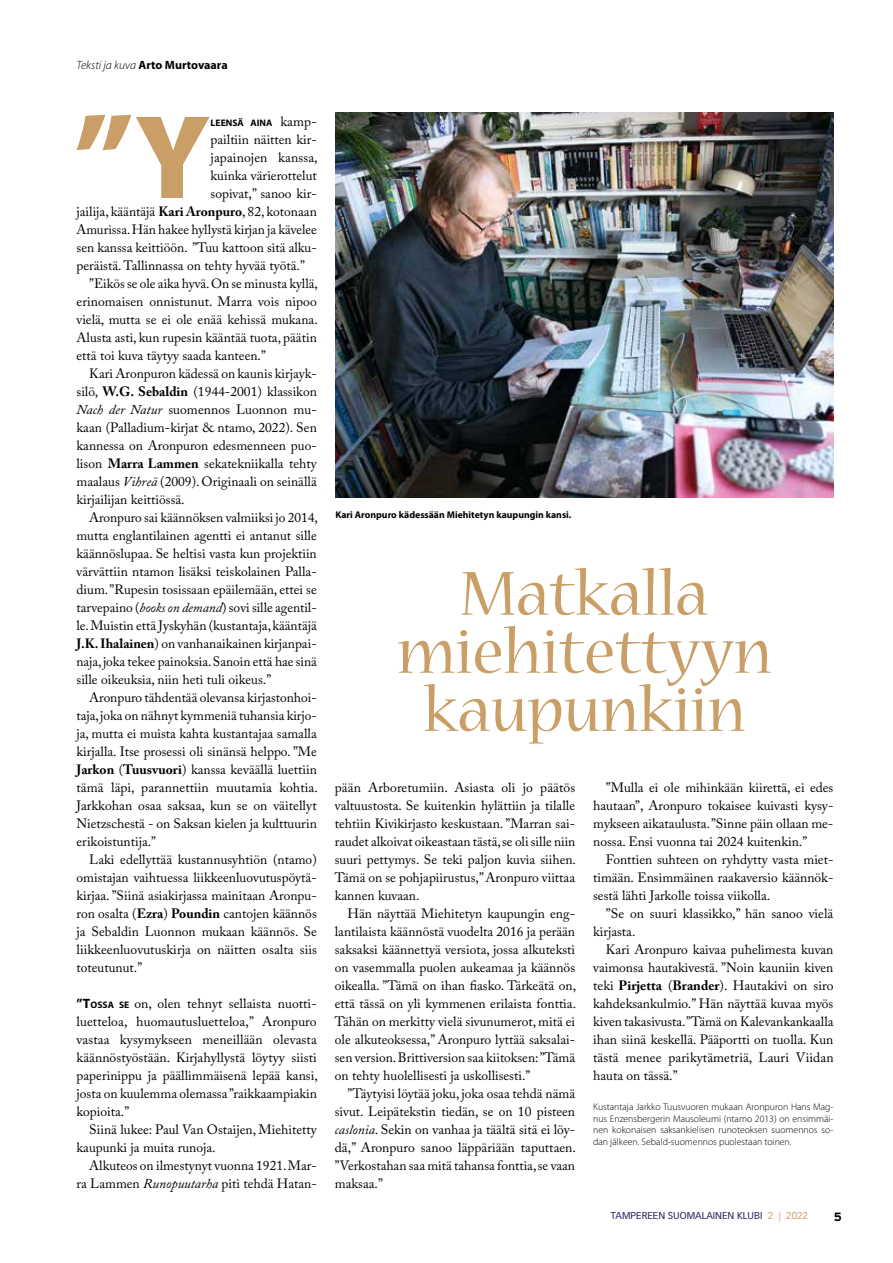
<style>
.page{position:relative;width:893px;height:1263px;background:#fff}
.page>*{position:absolute;margin:0;border:0;box-sizing:border-box;transform-origin:0 0}
.t1{font:900 120.3px "Myriad Pro";color:#ca9e67}
.t2{font:69px/58.1px "Nueva Std";color:#ca9e67;text-align:center}
.t3{font:13.5px/18px "Adobe Caslon Pro";color:#000;text-align:justify}
.t4{font:700 12px "Myriad Pro";color:#000}
.t5{font:700 12px "Interstate";color:#000}
.t6{font:300 9.75px/11.7px "Myriad Pro";color:#000;text-align:justify}
.t7{font:700 9.75px "Myriad Pro";color:#000}
.t8{font:9.75px "Vectora LT Std";color:#29235c}
.t9{font:700 9.45px "Myriad Pro";letter-spacing:.005em;color:#000}
.s1{font-weight:300;font-style:italic}
.s2{font-family:"Adobe Caslon Pro";font-weight:400;font-size:13.5px}
.s3{font-weight:700}
.s4{font-style:italic}
.s5{font-family:"Myriad Pro";font-weight:700}
.s6{font-family:"Myriad Pro";font-weight:700;font-size:9.45px}
.s7{color:#ca9e67}
</style>
<div class="page">
<img style="left:335px;top:113px;width:498px;height:384px">
<p class="t4" style="left:77px;top:57px;width:153px"><span class="s1">Teksti ja kuva</span> Arto Murtovaara</p>
<h1 class="t1" style="left:74px;top:77px;width:138px">”Y</h1>
<p class="t9" style="left:211px;top:117px;width:108px">LEENSÄ AINA <span class="s2">kamp-</span></p>
<p class="t3" style="left:211px;top:130px;width:108px">pailtiin näitten kir-</p>
<p class="t3" style="left:211px;top:148px;width:109px">japainojen kanssa,</p>
<p class="t3" style="left:211px;top:166px;width:108px">kuinka värierottelut</p>
<p class="t3" style="left:211px;top:184px;width:108px">sopivat,” sanoo kir-</p>
<p class="t3" style="left:77px;top:202px;width:242px">jailija, kääntäjä <span class="s3">Kari Aronpuro</span>, 82, kotonaan</p>
<p class="t3" style="left:77px;top:220px;width:242px">Amurissa. Hän hakee hyllystä kirjan ja kävelee</p>
<p class="t3" style="left:77px;top:238px;width:242px">sen kanssa keittiöön. ”Tuu kattoon sitä alku-</p>
<p class="t3" style="left:77px;top:256px;width:230px">peräistä. Tallinnassa on tehty hyvää työtä.”</p>
<p class="t3" style="left:89px;top:274px;width:230px">”Eikös se ole aika hyvä. On se minusta kyllä,</p>
<p class="t3" style="left:77px;top:292px;width:242px">erinomaisen onnistunut. Marra vois nipoo</p>
<p class="t3" style="left:77px;top:310px;width:243px">vielä, mutta se ei ole enää kehissä mukana.</p>
<p class="t3" style="left:77px;top:328px;width:242px">Alusta asti, kun rupesin kääntää tuota, päätin</p>
<p class="t3" style="left:77px;top:346px;width:191px">että toi kuva täytyy saada kanteen.”</p>
<p class="t3" style="left:89px;top:364px;width:229px">Kari Aronpuron kädessä on kaunis kirjayk-</p>
<p class="t3" style="left:77px;top:382px;width:242px">silö, <span class="s3">W.G. Sebaldin</span> (1944-2001) klassikon</p>
<p class="t3" style="left:77px;top:400px;width:242px"><span class="s4">Nach der Natur</span> suomennos Luonnon mu-</p>
<p class="t3" style="left:77px;top:418px;width:242px">kaan (Palladium-kirjat &amp; ntamo, 2022). Sen</p>
<p class="t3" style="left:77px;top:436px;width:242px">kannessa on Aronpuron edesmenneen puo-</p>
<p class="t3" style="left:77px;top:454px;width:242px">lison <span class="s3">Marra Lammen</span> sekatekniikalla tehty</p>
<p class="t3" style="left:77px;top:472px;width:242px">maalaus <span class="s4">Vihreä</span> (2009). Originaali on seinällä</p>
<p class="t3" style="left:77px;top:490px;width:110px">kirjailijan keittiössä.</p>
<p class="t3" style="left:89px;top:508px;width:230px">Aronpuro sai käännöksen valmiiksi jo 2014,</p>
<p class="t3" style="left:77px;top:526px;width:242px">mutta englantilainen agentti ei antanut sille</p>
<p class="t3" style="left:77px;top:544px;width:242px">käännöslupaa. Se heltisi vasta kun projektiin</p>
<p class="t3" style="left:77px;top:562px;width:242px">värvättiin ntamon lisäksi teiskolainen Palla-</p>
<p class="t3" style="left:77px;top:580px;width:242px">dium. ”Rupesin tosissaan epäilemään, ettei se</p>
<p class="t3" style="left:77px;top:598px;width:242px">tarvepaino (<span class="s4">books on demand</span>) sovi sille agentil-</p>
<p class="t3" style="left:77px;top:616px;width:242px">le. Muistin että Jyskyhän (kustantaja, kääntäjä</p>
<p class="t3" style="left:77px;top:634px;width:242px"><span class="s3">J.K. Ihalainen</span>) on vanhanaikainen kirjanpai-</p>
<p class="t3" style="left:77px;top:652px;width:242px">naja, joka tekee painoksia. Sanoin että hae sinä</p>
<p class="t3" style="left:77px;top:670px;width:196px">sille oikeuksia, niin heti tuli oikeus.”</p>
<p class="t3" style="left:89px;top:688px;width:229px">Aronpuro tähdentää olevansa kirjastonhoi-</p>
<p class="t3" style="left:77px;top:706px;width:242px">taja, joka on nähnyt kymmeniä tuhansia kirjo-</p>
<p class="t3" style="left:77px;top:724px;width:242px">ja, mutta ei muista kahta kustantajaa samalla</p>
<p class="t3" style="left:77px;top:742px;width:242px">kirjalla. Itse prosessi oli sinänsä helppo. ”Me</p>
<p class="t3" style="left:77px;top:760px;width:242px"><span class="s3">Jarkon</span> (<span class="s3">Tuusvuori</span>) kanssa keväällä luettiin</p>
<p class="t3" style="left:77px;top:778px;width:243px">tämä läpi, parannettiin muutamia kohtia.</p>
<p class="t3" style="left:77px;top:796px;width:242px">Jarkkohan osaa saksaa, kun se on väitellyt</p>
<p class="t3" style="left:77px;top:814px;width:242px">Nietzschestä - on Saksan kielen ja kulttuurin</p>
<p class="t3" style="left:77px;top:832px;width:81px">erikoistuntija.”</p>
<p class="t3" style="left:89px;top:850px;width:229px">Laki edellyttää kustannusyhtiön (ntamo)</p>
<p class="t3" style="left:77px;top:868px;width:242px">omistajan vaihtuessa liikkeenluovutuspöytä-</p>
<p class="t3" style="left:77px;top:886px;width:242px">kirjaa. ”Siinä asiakirjassa mainitaan Aronpu-</p>
<p class="t3" style="left:77px;top:904px;width:242px">ron osalta (<span class="s3">Ezra</span>) <span class="s3">Poundin</span> cantojen käännös</p>
<p class="t3" style="left:77px;top:922px;width:242px">ja Sebaldin Luonnon mukaan käännös. Se</p>
<p class="t3" style="left:77px;top:940px;width:242px">liikkeenluovutuskirja on näitten osalta siis</p>
<p class="t3" style="left:77px;top:958px;width:67px">toteutunut.”</p>
<p class="t3" style="left:77px;top:994px;width:243px"><span class="s5">”T</span><span class="s6">OSSA SE</span> on, olen tehnyt sellaista nuotti&shy;luetteloa, huomautusluetteloa,” Aronpuro vastaa kysymykseen meneillään olevasta käännöstyöstään. Kirjahyllystä löytyy siisti paperinippu ja päällimmäisenä lepää kansi, josta on kuulemma olemassa ”raikkaampiakin kopioita.”</p>
<p class="t3" style="left:77px;top:1120px;width:242px;text-indent:13px">Siinä lukee: Paul Van Ostaijen, Miehitetty kaupunki ja muita runoja.</p>
<p class="t3" style="left:77px;top:1156px;width:242px;text-align:right">Alkuteos on ilmestynyt vuonna 1921. Mar&shy;ra Lammen <span class="s4">Runopuutarha</span> piti tehdä Hatan-</p>
<p class="t7" style="left:335px;top:508px;width:238px">Kari Aronpuro kädessään Miehitetyn kaupungin kansi.</p>
<h2 class="t2" style="left:397px;top:568px;width:376px">Matkalla miehitettyyn kaupunkiin</h2>
<p class="t3" style="left:335px;top:778px;width:243px">pään Arboretumiin. Asiasta oli jo päätös valtuustosta. Se kuitenkin hylättiin ja tilalle tehtiin Kivikirjasto keskustaan. ”Marran sai&shy;raudet alkoivat oikeastaan tästä, se oli sille niin suuri pettymys. Se teki paljon kuvia siihen.<br>Tämä on se pohjapiirustus,” Aronpuro viittaa kannen kuvaan.</p>
<p class="t3" style="left:335px;top:904px;width:243px;text-indent:13px">Hän näyttää Miehitetyn kaupungin eng&shy;lantilaista käännöstä vuodelta 2016 ja perään saksaksi käännettyä versiota, jossa alkuteksti on vasemmalla puolen aukeamaa ja käännös oikealla. ”Tämä on ihan fiasko. Tärkeätä on, että tässä on yli kymmenen erilaista fonttia.<br>Tähän on merkitty vielä sivunumerot, mitä ei ole alkuteoksessa,” Aronpuro lyttää saksalai&shy;sen version. Brittiversion saa kiitoksen: ”Tämä on tehty huolellisesti ja uskollisesti.”</p>
<p class="t3" style="left:335px;top:1084px;width:243px;text-indent:13px">”Täytyisi löytää joku, joka osaa tehdä nämä sivut. Leipätekstin tiedän, se on 10 pisteen <span class="s4">caslonia</span>. Sekin on vanhaa ja täältä sitä ei löy&shy;dä,” Aronpuro sanoo läppäriään taputtaen. ”Verkostahan saa mitä tahansa fonttia, se vaan maksaa.”</p>
<p class="t3" style="left:593px;top:778px;width:242px;text-indent:13px">”Mulla ei ole mihinkään kiirettä, ei edes hautaan”, Aronpuro tokaisee kuivasti kysy&shy;mykseen aikataulusta. ”Sinne päin ollaan me&shy;nossa. Ensi vuonna tai 2024 kuitenkin.”</p>
<p class="t3" style="left:593px;top:850px;width:242px;text-indent:13px">Fonttien suhteen on ryhdytty vasta miet&shy;timään. Ensimmäinen raakaversio käännök&shy;sestä lähti Jarkolle toissa viikolla.</p>
<p class="t3" style="left:593px;top:904px;width:242px;text-indent:13px">”Se on suuri klassikko,” hän sanoo vielä kirjasta.</p>
<p class="t3" style="left:593px;top:940px;width:242px;text-indent:13px">Kari Aronpuro kaivaa puhelimesta kuvan vaimonsa hautakivestä. ”Noin kauniin kiven teki <span class="s3">Pirjetta</span> (<span class="s3">Brander</span>). Hautakivi on siro kahdeksankulmio.” Hän näyttää kuvaa myös kiven takasivusta. ”Tämä on Kalevankankaalla ihan siinä keskellä. Pääportti on tuolla. Kun tästä menee parikytämetriä, Lauri Viidan hauta on tässä.”</p>
<p class="t6" style="left:593px;top:1101px;width:242px">Kustantaja Jarkko Tuusvuoren mukaan Aronpuron Hans Mag&shy;nus Enzensbergerin Mausoleumi (ntamo 2013) on ensimmäi&shy;nen kokonaisen saksankielisen runoteoksen suomennos so&shy;dan jälkeen. Sebald-suomennos puolestaan toinen.</p>
<p class="t8" style="left:611px;top:1210px;width:198px">TAMPEREEN SUOMALAINEN KLUBI <span class="s7">2 | 2022</span></p>
<p class="t5" style="left:834px;top:1210px;width:10px">5</p>
</div>
